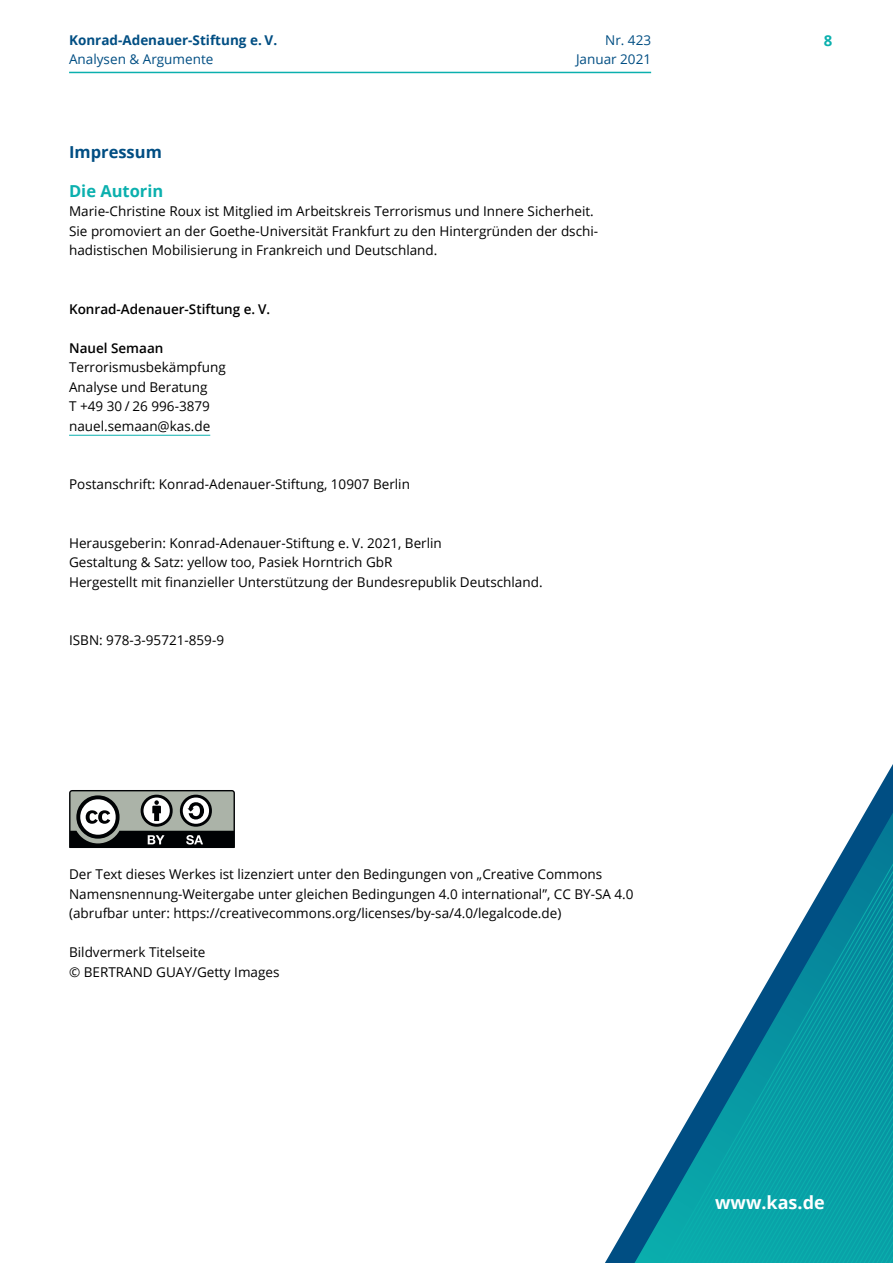
<style>
.page{position:relative;width:893px;height:1263px;background:#fff}
.page>*{position:absolute;margin:0;border:0;box-sizing:border-box;transform-origin:0 0}
.t1{font:700 18px "Open Sans";color:#fff}
.t2{font:700 16.5px "Open Sans";color:#0bb0ae}
.t3{font:700 16.5px "Open Sans";color:#004e83}
.t4{font:700 15px "Open Sans";color:#0bb0ae}
.t5{font:13.5px/19.5px "Open Sans";color:#000}
.t6{font:600 13.5px "Open Sans";color:#000}
.t7{font:13.5px/19.5px "Open Sans";color:#004e83;text-align:right}
.t8{font:700 13.5px "Open Sans";color:#004e83}
</style>
<div class="page">
<svg style="left:627px;top:790px;width:266px;height:473px"></svg>
<hr style="left:69px;top:72px;width:582px;height:1px;background:#0bb0ae">
<hr style="left:69px;top:435px;width:141px;height:1px;background:#0bb0ae">
<svg style="left:69px;top:790px;width:166px;height:58px"></svg>
<p class="t8" style="left:69px;top:30px;width:210px">Konrad-Adenauer-Stiftung e. V.</p>
<p class="t4" style="left:824px;top:30px;width:10px">8</p>
<p class="t7" style="left:69px;top:49px;width:146px">Analysen &amp; Argumente</p>
<p class="t7" style="left:576px;top:30px;width:77px">Nr. 423<br>Januar 2021</p>
<p class="t3" style="left:69px;top:140px;width:94px">Impressum</p>
<p class="t2" style="left:69px;top:179px;width:96px">Die Autorin</p>
<p class="t5" style="left:69px;top:201px;width:529px">Marie-Christine Roux ist Mitglied im Arbeitskreis Terrorismus und Innere Sicherheit.<br>Sie promoviert an der Goethe-Universität Frankfurt zu den Hintergründen der dschi&shy;hadistischen Mobilisierung in Frankreich und Deutschland.</p>
<p class="t6" style="left:69px;top:300px;width:203px">Konrad-Adenauer-Stiftung e. V.</p>
<p class="t6" style="left:69px;top:339px;width:96px">Nauel Semaan</p>
<p class="t5" style="left:69px;top:357px;width:158px">Terrorismusbekämpfung<br>Analyse und Beratung<br>T +49 30 / 26 996-3879 nauel.semaan@kas.de</p>
<p class="t5" style="left:69px;top:474px;width:342px">Postanschrift: Konrad-Adenauer-Stiftung, 10907 Berlin</p>
<p class="t5" style="left:69px;top:533px;width:475px">Herausgeberin: Konrad-Adenauer-Stiftung e. V. 2021, Berlin<br>Gestaltung &amp; Satz: yellow too, Pasiek Horntrich GbR<br>Hergestellt mit finanzieller Unterstützung der Bundesrepublik Deutschland.</p>
<p class="t5" style="left:69px;top:630px;width:156px">ISBN: 978-3-95721-859-9</p>
<p class="t5" style="left:69px;top:864px;width:566px">Der Text dieses Werkes ist lizenziert unter den Bedingungen von „Creative Commons<br>Namensnennung-Weitergabe unter gleichen Bedingungen 4.0 international”, CC BY-SA 4.0 (abrufbar unter: https://creativecommons.org/licenses/by-sa/4.0/legalcode.de)</p>
<p class="t5" style="left:69px;top:942px;width:212px">Bildvermerk Titelseite<br>© BERTRAND GUAY/Getty Images</p>
<h1 class="t1" style="left:715px;top:1190px;width:111px">www.kas.de</h1>
</div>
